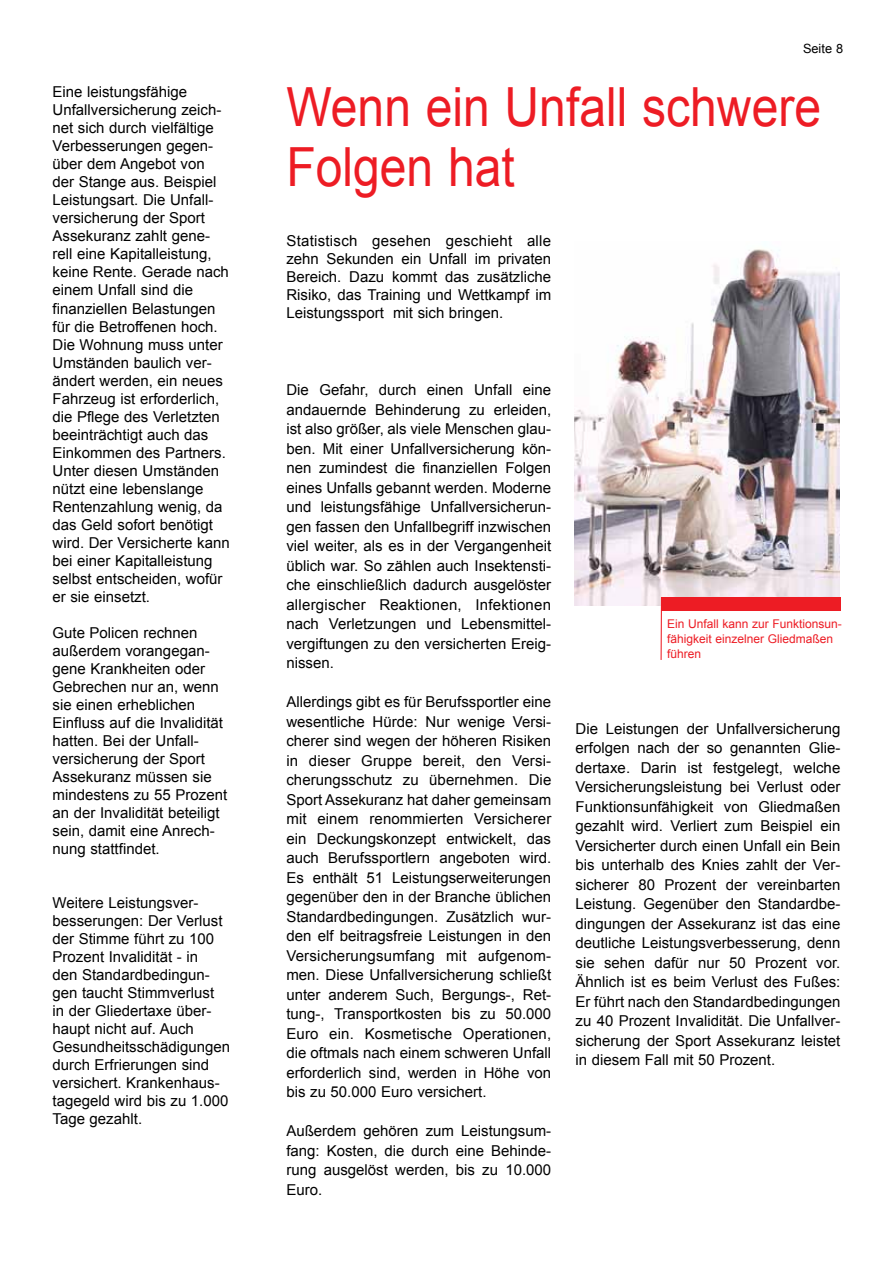
<style>
.page{position:relative;width:893px;height:1263px;background:#fff}
.page>*{position:absolute;margin:0;border:0;box-sizing:border-box;transform-origin:0 0}
.t1{font:54px/60px "Arial";color:#ed1c24;scale:.89 1}
.t2{font:15px/18px "Arial";color:#000;text-align:justify}
.t3{font:12.75px "Arial";color:#000}
.t4{font:12px/15px "Arial";color:#ed1c24}
</style>
<div class="page">
<img style="left:574px;top:249px;width:265px;height:357px">
<div style="left:661px;top:597px;width:180px;height:13px;background:#ed1c24"></div>
<hr style="left:661px;top:597px;width:1px;height:63px;background:#ed1c24">
<p class="t2" style="left:53px;top:83px;width:179px;text-align:left">Eine leistungsfähige<br>Unfallversicherung zeich&shy;net sich durch vielfältige<br>Verbesserungen gegen&shy;über dem Angebot von der Stange aus. Beispiel<br>Leistungsart. Die Unfall&shy;versicherung der Sport<br>Assekuranz zahlt gene&shy;rell eine Kapitalleistung, keine Rente. Gerade nach einem Unfall sind die finanziellen Belastungen für die Betroffenen hoch.<br>Die Wohnung muss unter<br>Umständen baulich ver&shy;ändert werden, ein neues<br>Fahrzeug ist erforderlich, die Pflege des Verletzten beeinträchtigt auch das<br>Einkommen des Partners.<br>Unter diesen Umständen nützt eine lebenslange<br>Rentenzahlung wenig, da das Geld sofort benötigt wird. Der Versicherte kann bei einer Kapitalleistung selbst entscheiden, wofür er sie einsetzt.</p>
<p class="t2" style="left:53px;top:623px;width:176px;text-align:left">Gute Policen rechnen außerdem vorangegan&shy;gene Krankheiten oder<br>Gebrechen nur an, wenn sie einen erheblichen<br>Einfluss auf die Invalidität hatten. Bei der Unfall&shy;versicherung der Sport<br>Assekuranz müssen sie mindestens zu 55 Prozent an der Invalidität beteiligt sein, damit eine Anrech&shy;nung stattfindet.</p>
<p class="t2" style="left:53px;top:893px;width:179px;text-align:left">Weitere Leistungsver&shy;besserungen: Der Verlust der Stimme führt zu 100<br>Prozent Invalidität - in<br>den Standardbedingun&shy;gen taucht Stimmverlust<br>in der Gliedertaxe über&shy;haupt nicht auf. Auch<br>Gesundheitsschädigungen durch Erfrierungen sind versichert. Krankenhaus&shy;tagegeld wird bis zu 1.000<br>Tage gezahlt.</p>
<p class="t3" style="left:803px;top:40px;width:42px">Seite 8</p>
<h1 class="t1" style="left:286px;top:77px;width:602px">Wenn ein Unfall schwere<br>Folgen hat</h1>
<p class="t2" style="left:286px;top:232px;width:266px">Statistisch gesehen geschieht alle zehn Sekunden ein Unfall im privaten Bereich. Dazu kommt das zusätzliche Risiko, das Training und Wettkampf im Leistungssport mit sich bringen.</p>
<p class="t2" style="left:286px;top:380px;width:266px;line-height:19.5px">Die Gefahr, durch einen Unfall eine andauernde Behinderung zu erleiden, ist also größer, als viele Menschen glau&shy;ben. Mit einer Unfallversicherung kön&shy;nen zumindest die finanziellen Folgen eines Unfalls gebannt werden. Moderne und leistungsfähige Unfallversicherun&shy;gen fassen den Unfallbegriff inzwischen viel weiter, als es in der Vergangenheit üblich war. So zählen auch Insektensti&shy;che einschließlich dadurch ausgelöster allergischer Reaktionen, Infektionen nach Verletzungen und Lebensmittel&shy;vergiftungen zu den versicherten Ereig&shy;nissen.</p>
<p class="t2" style="left:286px;top:692px;width:266px;line-height:19.5px">Allerdings gibt es für Berufssportler eine wesentliche Hürde: Nur wenige Versi&shy;cherer sind wegen der höheren Risiken in dieser Gruppe bereit, den Versi&shy;cherungsschutz zu übernehmen. Die Sport Assekuranz hat daher gemeinsam mit einem renommierten Versicherer ein Deckungskonzept entwickelt, das auch Berufssportlern angeboten wird.<br>Es enthält 51 Leistungserweiterungen gegenüber den in der Branche üblichen Standardbedingungen. Zusätzlich wur&shy;den elf beitragsfreie Leistungen in den Versicherungsumfang mit aufgenom&shy;men. Diese Unfallversicherung schließt unter anderem Such, Bergungs-, Ret&shy;tung-, Transportkosten bis zu 50.000<br>Euro ein. Kosmetische Operationen, die oftmals nach einem schweren Unfall erforderlich sind, werden in Höhe von bis zu 50.000 Euro versichert.</p>
<p class="t2" style="left:286px;top:1121px;width:266px;line-height:19.5px">Außerdem gehören zum Leistungsum&shy;fang: Kosten, die durch eine Behinde&shy;rung ausgelöst werden, bis zu 10.000<br>Euro.</p>
<p class="t4" style="left:667px;top:616px;width:176px">Ein Unfall kann zur Funktionsun&shy;fähigkeit einzelner Gliedmaßen führen</p>
<p class="t2" style="left:576px;top:718px;width:266px;line-height:19.5px">Die Leistungen der Unfallversicherung erfolgen nach der so genannten Glie&shy;dertaxe. Darin ist festgelegt, welche Versicherungsleistung bei Verlust oder Funktionsunfähigkeit von Gliedmaßen gezahlt wird. Verliert zum Beispiel ein Versicherter durch einen Unfall ein Bein bis unterhalb des Knies zahlt der Ver&shy;sicherer 80 Prozent der vereinbarten Leistung. Gegenüber den Standardbe&shy;dingungen der Assekuranz ist das eine deutliche Leistungsverbesserung, denn sie sehen dafür nur 50 Prozent vor.<br>Ähnlich ist es beim Verlust des Fußes:<br>Er führt nach den Standardbedingungen zu 40 Prozent Invalidität. Die Unfallver&shy;sicherung der Sport Assekuranz leistet in diesem Fall mit 50 Prozent.</p>
</div>
